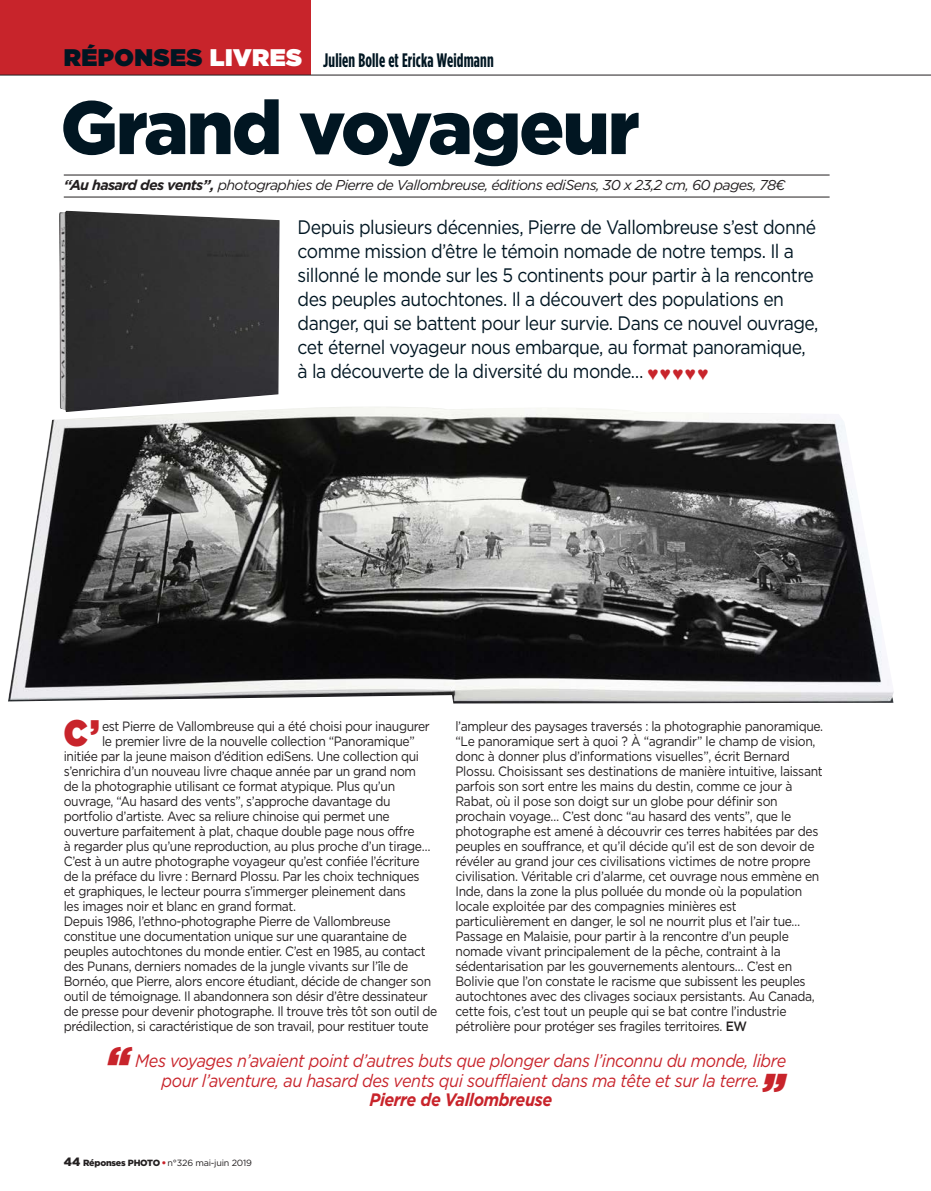
<style>
.page{position:relative;width:931px;height:1191px;background:#fff}
.page>*{position:absolute;margin:0;border:0;box-sizing:border-box;transform-origin:0 0}
.TITRE_GROS_EXPO{font:900 75px "Gotham";letter-spacing:-.03em;color:#011622}
.TEXTE_LETTRINE{font:italic 900 45.45px "Gotham";color:#c8242b;scale:.9 1}
.TEXTE_LETTRINE_APOST{font:900 36.9px "Gotham";color:#c8242b;scale:.9 1}
.t1{font:900 24px "Gotham";letter-spacing:.02em;color:#011622}
.CHAPO_AGENDA{font:19.5px/24px "Gotham";letter-spacing:-.03em;color:#011622;scale:.9 1}
.CHAPO_AGENDA-2{font:700 19.5px "Gotham Condensed";letter-spacing:.01em;color:#011622;scale:.9 1}
.TEXTE_COURANT{font:italic 18px/19.5px "Gotham";letter-spacing:-.025em;color:#c8242b;text-align:center;scale:.9 1}
.TEXTE_COURANT-2{font:italic 700 18px "Gotham";letter-spacing:-.025em;color:#c8242b;scale:.9 1}
.DESCRIPTIF{font:italic 14.25px "Gotham";letter-spacing:-.045em;color:#231f20}
.TEXTE_COURANT-3{font:13.5px/15px "Gotham";letter-spacing:-.025em;color:#231f20;scale:.9 1}
.TEXTE_LETTRINE_APOST-2{font:13.5px "Gotham";letter-spacing:-.03em;color:#231f20;scale:.9 1}
.t2{font:9px "Gotham";letter-spacing:-.025em;color:#231f20}
.s1{color:#fff}
.s2{font-weight:700}
.s3{color:#c8242b}
.s4{font-weight:500}
.s5{font-weight:900;font-size:12px}
.s6{font-weight:900}
.s7{font-size:12px;color:#c8242b}
</style>
<div class="page">
<div style="left:0;top:0;width:311px;height:75px;background:#c8242b"></div>
<hr style="left:0;top:75px;width:931px;height:1px;background:#231f20">
<hr style="left:64px;top:175px;width:766px;height:1px;background:#231f20">
<hr style="left:64px;top:197px;width:766px;height:1px;background:#231f20">
<img style="left:59px;top:211px;width:221px;height:193px">
<img style="left:8px;top:404px;width:886px;height:299px">
<h3 class="t1" style="left:64px;top:40px;width:240px">RÉPONSES <span class="s1">LIVRES</span></h3>
<p class="CHAPO_AGENDA-2" style="left:323px;top:48px;width:191px">Julien Bolle et Ericka Weidmann</p>
<p class="TITRE_GROS_EXPO" style="left:60px;top:76px;width:581px">Grand voyageur</p>
<p class="DESCRIPTIF" style="left:64px;top:176px;width:723px"><span class="s2">“Au hasard des vents”,</span> photographies de Pierre de Vallombreuse, éditions ediSens, 30 x 23,2 cm, 60 pages, 78€</p>
<p class="CHAPO_AGENDA" style="left:298px;top:215px;width:580px">Depuis plusieurs décennies, Pierre de Vallombreuse s’est donné comme mission d’être le témoin nomade de notre temps. Il a sillonné le monde sur les 5 continents pour partir à la rencontre des peuples autochtones. Il a découvert des populations en danger, qui se battent pour leur survie. Dans ce nouvel ouvrage, cet éternel voyageur nous embarque, au format panoramique, à la découverte de la diversité du monde… <span class="s3">♥</span> <span class="s3">♥</span> <span class="s3">♥</span> <span class="s3">♥</span> <span class="s3">♥</span></p>
<p class="TEXTE_LETTRINE_APOST" style="left:64px;top:706px;width:41px">C’</p>
<p class="TEXTE_LETTRINE_APOST-2" style="left:102px;top:718px;width:366px">est Pierre de Vallombreuse qui a été choisi pour inaugurer</p>
<p class="TEXTE_LETTRINE_APOST-2" style="left:102px;top:733px;width:349px">le premier livre de la nouvelle collection “Panoramique”</p>
<p class="TEXTE_LETTRINE_APOST-2" style="left:64px;top:748px;width:396px">initiée par la jeune maison d’édition ediSens. Une collection qui</p>
<p class="TEXTE_LETTRINE_APOST-2" style="left:64px;top:763px;width:393px">s’enrichira d’un nouveau livre chaque année par un grand nom</p>
<p class="TEXTE_LETTRINE_APOST-2" style="left:64px;top:778px;width:370px">de la photographie utilisant ce format atypique. Plus qu’un</p>
<p class="TEXTE_LETTRINE_APOST-2" style="left:64px;top:793px;width:365px">ouvrage, “Au hasard des vents”, s’approche davantage du</p>
<p class="TEXTE_LETTRINE_APOST-2" style="left:64px;top:808px;width:364px">portfolio d’artiste. Avec sa reliure chinoise qui permet une</p>
<p class="TEXTE_LETTRINE_APOST-2" style="left:64px;top:823px;width:391px">ouverture parfaitement à plat, chaque double page nous offre</p>
<p class="TEXTE_LETTRINE_APOST-2" style="left:64px;top:838px;width:409px">à regarder plus qu’une reproduction, au plus proche d’un tirage…</p>
<p class="TEXTE_LETTRINE_APOST-2" style="left:64px;top:853px;width:397px">C’est à un autre photographe voyageur qu’est confiée l’écriture</p>
<p class="TEXTE_LETTRINE_APOST-2" style="left:64px;top:868px;width:397px">de la préface du livre : Bernard Plossu. Par les choix techniques</p>
<p class="TEXTE_LETTRINE_APOST-2" style="left:64px;top:883px;width:382px">et graphiques, le lecteur pourra s’immerger pleinement dans</p>
<p class="TEXTE_LETTRINE_APOST-2" style="left:64px;top:898px;width:260px">les images noir et blanc en grand format.</p>
<p class="TEXTE_COURANT-3" style="left:64px;top:913px;width:417px">Depuis 1986, l’ethno-photographe Pierre de Vallombreuse constitue une documentation unique sur une quarantaine de peuples autochtones du monde entier. C’est en 1985, au contact des Punans, derniers nomades de la jungle vivants sur l’île de Bornéo, que Pierre, alors encore étudiant, décide de changer son outil de témoignage. Il abandonnera son désir d’être dessinateur de presse pour devenir photographe. Il trouve très tôt son outil de prédilection, si caractéristique de son travail, pour restituer toute</p>
<p class="TEXTE_COURANT-3" style="left:455px;top:718px;width:410px">l’ampleur des paysages traversés : la photographie panoramique.</p>
<p class="TEXTE_COURANT-3" style="left:455px;top:733px;width:410px">“Le panoramique sert à quoi ? À “agrandir” le champ de vision, donc à donner plus d’informations visuelles”, écrit Bernard Plossu. Choisissant ses destinations de manière intuitive, laissant parfois son sort entre les mains du destin, comme ce jour à Rabat, où il pose son doigt sur un globe pour définir son prochain voyage… C’est donc “au hasard des vents”, que le photographe est amené à découvrir ces terres habitées par des peuples en souffrance, et qu’il décide qu’il est de son devoir de révéler au grand jour ces civilisations victimes de notre propre civilisation. Véritable cri d’alarme, cet ouvrage nous emmène en Inde, dans la zone la plus polluée du monde où la population locale exploitée par des compagnies minières est particulièrement en danger, le sol ne nourrit plus et l’air tue… Passage en Malaisie, pour partir à la rencontre d’un peuple nomade vivant principalement de la pêche, contraint à la sédentarisation par les gouvernements alentours… C’est en Bolivie que l’on constate le racisme que subissent les peuples autochtones avec des clivages sociaux persistants. Au Canada, cette fois, c’est tout un peuple qui se bat contre l’industrie pétrolière pour protéger ses fragiles territoires. <span class="s4">EW</span></p>
<p class="TEXTE_LETTRINE" style="left:106px;top:1030px;width:27px">“</p>
<p class="TEXTE_COURANT" style="left:135px;top:1050px;width:725px">Mes voyages n’avaient point d’autres buts que plonger dans l’inconnu du monde, libre pour l’aventure, au hasard des vents qui soufflaient dans ma tête et sur la terre.</p>
<p class="TEXTE_COURANT-2" style="left:369px;top:1087px;width:205px">Pierre de Vallombreuse</p>
<p class="TEXTE_LETTRINE" style="left:789px;top:1108px;width:27px;rotate:-180deg">“</p>
<p class="t2" style="left:64px;top:1156px;width:190px"><span class="s5">44</span> <span class="s6">Réponses PHOTO</span><span class="s7">•</span>n°326 mai-juin 2019</p>
</div>
